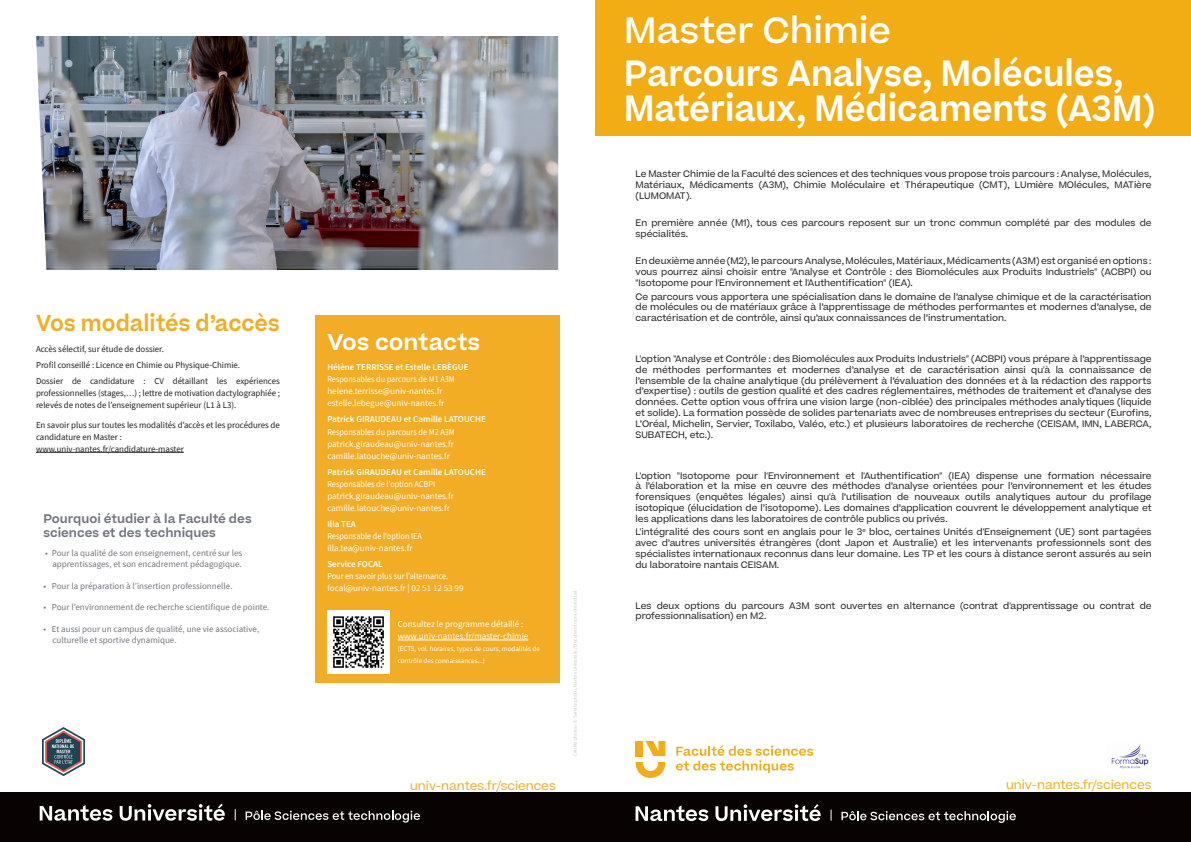
<style>
.page{position:relative;width:1191px;height:842px;background:#fff}
.page>*{position:absolute;margin:0;border:0;box-sizing:border-box;transform-origin:0 0}
.Titre_2{font:600 35px/35px "Beatrice";color:#fff;scale:.92 1}
.Titre_2-2{font:500 35px "Beatrice";color:#fff}
.Titre{font:600 22px "Beatrice";color:#f2ad25;scale:.94 1}
.Titre-2{font:600 22px "Beatrice";color:#fff}
.Titre-3{font:600 12px/14.4px "Beatrice";color:#71767f}
.t1{font:12px "Beatrice";color:#f2ad14}
.t2{font:12px "Beatrice";color:#f2ad25}
.verbatim{font:9px/10.8px "Beatrice";color:#231f20;text-align:justify}
.t3{font:9px/12px "Source Sans Pro";color:#231f20;text-align:justify}
.t4{font:9px "Source Sans Pro";color:#fff}
.liste{font:9px "Source Sans Pro";color:#71767f}
.t5{font:9px/12px "Source Sans Pro";color:#fff;scale:.91 1}
.t6{font:600 9px "Source Sans Pro";color:#fff}
.t7{font:7px/12px "Source Sans Pro";color:#fff}
.t8{font:5px "Source Sans Pro";color:#c7c7c1}
.s1{font-weight:600}
</style>
<div class="page">
<img style="left:36px;top:36px;width:522px;height:234px">
<div style="left:595px;top:0;width:596px;height:135px;background:#f2ad14"></div>
<svg style="left:635px;top:762px;width:30px;height:16px"></svg>
<svg style="left:645px;top:741px;width:20px;height:15px"></svg>
<div style="left:635px;top:741px;width:8px;height:15px;background:#f2ad14"></div>
<svg style="left:676px;top:745px;width:137px;height:28px"></svg>
<div style="left:595px;top:793px;width:596px;height:49px;background:#080302"></div>
<svg style="left:635px;top:804px;width:185px;height:17px"></svg>
<svg style="left:841px;top:811px;width:174px;height:12px"></svg>
<div style="left:315px;top:315px;width:244px;height:368px;background:#f2ad25"></div>
<img style="left:42px;top:728px;width:42px;height:47px">
<hr style="left:36px;top:452px;width:148px;height:1px;background:#231f20">
<img style="left:327px;top:611px;width:63px;height:62px">
<hr style="left:398px;top:640px;width:130px;height:1px;background:#fff">
<div style="left:0;top:792px;width:609px;height:50px;background:#080302"></div>
<svg style="left:40px;top:804px;width:185px;height:17px"></svg>
<svg style="left:246px;top:811px;width:174px;height:11px"></svg>
<img style="left:1111px;top:744px;width:38px;height:25px">
<p class="Titre" style="left:36px;top:308px;width:261px">Vos modalités d’accès</p>
<p class="t3" style="left:36px;top:343px;width:129px">Accès sélectif, sur étude de dossier.</p>
<p class="t3" style="left:36px;top:359px;width:206px">Profil conseillé : Licence en Chimie ou Physique-Chimie.</p>
<p class="t3" style="left:36px;top:375px;width:245px">Dossier de candidature : CV détaillant les expériences professionnelles (stages,…) ; lettre de motivation dactylographiée ; relevés de notes de l’enseignement supérieur (L1 à L3).</p>
<p class="t3" style="left:36px;top:419px;width:245px">En savoir plus sur toutes les modalités d’accès et les procédures de candidature en Master :</p>
<p class="t3" style="left:36px;top:443px;width:149px">www.univ-nantes.fr/candidature-master</p>
<p class="Titre-3" style="left:43px;top:511px;width:210px">Pourquoi étudier à la Faculté des sciences et des techniques</p>
<p class="liste" style="left:45px;top:548px;width:199px">• Pour la qualité de son enseignement, centré sur les</p>
<p class="liste" style="left:52px;top:558px;width:191px">apprentissages, et son encadrement pédagogique.</p>
<p class="liste" style="left:43px;top:580px;width:191px">• Pour la préparation à l’insertion professionnelle.</p>
<p class="liste" style="left:43px;top:602px;width:228px">• Pour l’environnement de recherche scientifique de pointe.</p>
<p class="liste" style="left:43px;top:623px;width:217px">• Et aussi pour un campus de qualité, une vie associative,</p>
<p class="liste" style="left:52px;top:634px;width:126px">culturelle et sportive dynamique.</p>
<p class="Titre-2" style="left:327px;top:327px;width:154px">Vos contacts</p>
<p class="t6" style="left:327px;top:362px;width:143px">Hélène TERRISSE et Estelle LEBÈGUE</p>
<p class="t5" style="left:327px;top:373px;width:142px">Responsables du parcours de M1 A3M</p>
<p class="t4" style="left:327px;top:386px;width:117px">helene.terrisse@univ-nantes.fr</p>
<p class="t4" style="left:327px;top:398px;width:118px">estelle.lebegue@univ-nantes.fr</p>
<p class="t6" style="left:327px;top:414px;width:160px">Patrick GIRAUDEAU et Camille LATOUCHE</p>
<p class="t5" style="left:327px;top:425px;width:142px">Responsables du parcours de M2 A3M</p>
<p class="t4" style="left:327px;top:438px;width:128px">patrick.giraudeau@univ-nantes.fr</p>
<p class="t4" style="left:327px;top:450px;width:124px">camille.latouche@univ-nantes.fr</p>
<p class="t6" style="left:327px;top:466px;width:160px">Patrick GIRAUDEAU et Camille LATOUCHE</p>
<p class="t5" style="left:327px;top:477px;width:120px">Responsables de l'option ACBPI</p>
<p class="t4" style="left:327px;top:490px;width:128px">patrick.giraudeau@univ-nantes.fr</p>
<p class="t4" style="left:327px;top:502px;width:124px">camille.latouche@univ-nantes.fr</p>
<p class="t6" style="left:327px;top:518px;width:30px">Illa TEA</p>
<p class="t5" style="left:327px;top:529px;width:106px">Responsable de l'option IEA</p>
<p class="t4" style="left:327px;top:542px;width:87px">illa.tea@univ-nantes.fr</p>
<p class="t5" style="left:327px;top:557px;width:134px"><span class="s1">Service FOCAL<br></span>Pour en savoir plus sur l’alternance.</p>
<p class="t4" style="left:327px;top:582px;width:138px">focal@univ-nantes.fr | 02 51 12 53 99</p>
<p class="t4" style="left:398px;top:618px;width:127px">Consultez le programme détaillé :</p>
<p class="t4" style="left:398px;top:630px;width:132px">www.univ-nantes.fr/master-chimie</p>
<p class="t7" style="left:398px;top:643px;width:144px">(ECTS, vol. horaires, types de cours, modalités de contrôle des connaissances...)</p>
<p class="t2" style="left:410px;top:778px;width:147px">univ-nantes.fr/sciences</p>
<p class="t8" style="left:572px;top:756px;width:168px;rotate:-90deg">Crédits photos : © Service photo, Nantes Université / Document non contractuel.</p>
<p class="Titre_2-2" style="left:624px;top:7px;width:268px">Master Chimie</p>
<p class="Titre_2" style="left:624px;top:56px;width:578px">Parcours Analyse, Molécules,<br>Matériaux, Médicaments (A3M)</p>
<p class="verbatim" style="left:635px;top:169px;width:517px">Le Master Chimie de la Faculté des sciences et des techniques vous propose trois parcours : Analyse, Molécules, Matériaux, Médicaments (A3M), Chimie Moléculaire et Thérapeutique (CMT), LUmière MOlécules, MATière (LUMOMAT).</p>
<p class="verbatim" style="left:635px;top:217px;width:517px">En première année (M1), tous ces parcours reposent sur un tronc commun complété par des modules de spécialités.</p>
<p class="verbatim" style="left:635px;top:255px;width:517px">En deuxième année (M2), le parcours Analyse, Molécules, Matériaux, Médicaments (A3M) est organisé en options : vous pourrez ainsi choisir entre "Analyse et Contrôle : des Biomolécules aux Produits Industriels" (ACBPI) ou "Isotopome pour l'Environnement et l'Authentification" (IEA).</p>
<p class="verbatim" style="left:635px;top:291px;width:517px">Ce parcours vous apportera une spécialisation dans le domaine de l’analyse chimique et de la caractérisation de molécules ou de matériaux grâce à l’apprentissage de méthodes performantes et modernes d’analyse, de caractérisation et de contrôle, ainsi qu’aux connaissances de l’instrumentation.</p>
<p class="verbatim" style="left:635px;top:353px;width:517px">L'option "Analyse et Contrôle : des Biomolécules aux Produits Industriels" (ACBPI) vous prépare à l’apprentissage de méthodes performantes et modernes d’analyse et de caractérisation ainsi qu'à la connaissance de l’ensemble de la chaîne analytique (du prélèvement à l’évaluation des données et à la rédaction des rapports d’expertise) : outils de gestion qualité et des cadres réglementaires, méthodes de traitement et d’analyse des données. Cette option vous offrira une vision large (non-ciblée) des principales méthodes analytiques (liquide et solide). La formation possède de solides partenariats avec de nombreuses entreprises du secteur (Eurofins, L’Oréal, Michelin, Servier, Toxilabo, Valéo, etc.) et plusieurs laboratoires de recherche (CEISAM, IMN, LABERCA, SUBATECH, etc.).</p>
<p class="verbatim" style="left:635px;top:470px;width:517px">L'option "Isotopome pour l'Environnement et l'Authentification" (IEA) dispense une formation nécessaire à l’élaboration et la mise en œuvre des méthodes d’analyse orientées pour l’environnement et les études forensiques (enquêtes légales) ainsi qu'à l’utilisation de nouveaux outils analytiques autour du profilage isotopique (élucidation de l’isotopome). Les domaines d’application couvrent le développement analytique et les applications dans les laboratoires de contrôle publics ou privés.</p>
<p class="verbatim" style="left:635px;top:527px;width:517px">L'intégralité des cours sont en anglais pour le 3<sup>e</sup> bloc, certaines Unités d'Enseignement (UE) sont partagées avec d’autres universités étrangères (dont Japon et Australie) et les intervenants professionnels sont des spécialistes internationaux reconnus dans leur domaine. Les TP et les cours à distance seront assurés au sein du laboratoire nantais CEISAM.</p>
<p class="verbatim" style="left:635px;top:600px;width:517px">Les deux options du parcours A3M sont ouvertes en alternance (contrat d'apprentissage ou contrat de professionnalisation) en M2.</p>
<p class="t1" style="left:1006px;top:777px;width:147px">univ-nantes.fr/sciences</p>
</div>
